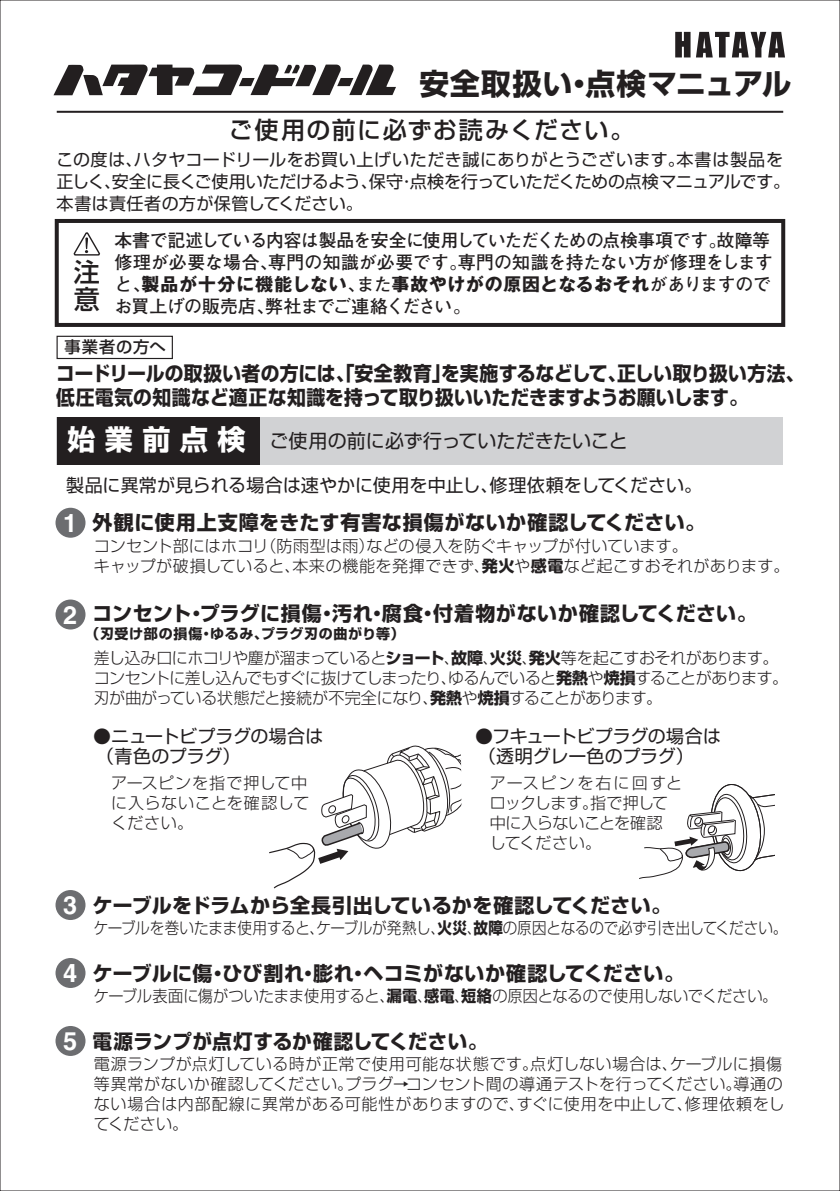
<style>
.page{position:relative;width:840px;height:1191px;background:#fff}
.page>*{position:absolute;margin:0;border:0;box-sizing:border-box;transform-origin:0 0}
.t1{font:700 29.6px "Shin Go";letter-spacing:.03em;color:#231f20}
.t2{font:500 26px/26.8px "Shin Go";color:#231f20}
.t3{font:25.2px "Midashi Go MB31";color:#fff}
.t4{font:500 24px "Shin Go";letter-spacing:.055em;color:#231f20}
.t5{font:700 20px "Shin Go";letter-spacing:.01em;color:#231f20}
.t6{font:700 20px/24px "Shin Go";letter-spacing:.01em;color:#231f20;scale:.94 1}
.t7{font:700 20px "Shin Go";letter-spacing:.03em;color:#231f20}
.t8{font:19px "Shin Go";color:#231f20}
.t9{font:700 18px/22px "Futo Go B101";letter-spacing:-.02em;color:#231f20}
.t10{font:18px/20px "Shin Go";letter-spacing:-.005em;color:#231f20}
.t11{font:700 18px "Gothic MB101";letter-spacing:.045em;color:#231f20}
.t12{font:17px/22px "Shin Go";color:#231f20}
.t13{font:500 16.2px "Shin Go";letter-spacing:.045em;color:#231f20}
.t14{font:300 16px/20px "Shin Go";letter-spacing:.03em;color:#231f20}
.t15{font:300 16px/20px "Shin Go";letter-spacing:-.03em;color:#231f20}
.t16{font:300 16px/20px "Shin Go";color:#231f20}
.t17{font:300 16px "Shin Go";color:#231f20;scale:.91 1}
.t18{font:300 16px "Shin Go";color:#231f20;scale:.95 1}
.t19{font:300 16px/20px "Shin Go";letter-spacing:.04em;color:#231f20}
.t20{font:700 14px "Shin Go";letter-spacing:.045em;color:#231f20}
.s1{font-family:"Futo Go B101"}
.s2{font-weight:700;font-size:28px;color:#fff}
.s3{font-family:"Midashi Go MB31";font-weight:400;font-size:25.2px;color:#fff}
.s4{font-weight:700}
</style>
<div class="page">
<svg style="left:675px;top:32px;width:109px;height:25px"></svg>
<div style="left:55px;top:219px;width:729px;height:108px;border:4px solid #231f20"></div>
<div style="left:55px;top:508px;width:30px;height:30px;background:#6c6d70;border-radius:50%"></div>
<div style="left:55px;top:958px;width:30px;height:30px;background:#6c6d70;border-radius:50%"></div>
<div style="left:55px;top:890px;width:30px;height:30px;background:#6c6d70;border-radius:50%"></div>
<div style="left:55px;top:1026px;width:30px;height:30px;background:#6c6d70;border-radius:50%"></div>
<div style="left:56px;top:336px;width:117px;height:23px;border:1px solid #231f20"></div>
<div style="left:57px;top:417px;width:725px;height:48px;background:#d1d2d4"></div>
<div style="left:57px;top:417px;width:202px;height:48px;background:#231f20"></div>
<svg style="left:53px;top:65px;width:343px;height:30px"></svg>
<hr style="left:57px;top:111px;width:725px;height:2px;background:#231f20">
<svg style="left:74px;top:232px;width:26px;height:24px"></svg>
<svg style="left:269px;top:745px;width:192px;height:144px"></svg>
<div style="left:328px;top:805px;width:8px;height:8px;border:1px solid #231f20;border-radius:3px"></div>
<div style="left:341px;top:815px;width:8px;height:8px;border:1px solid #231f20;border-radius:3px"></div>
<div style="left:55px;top:599px;width:30px;height:30px;background:#6c6d70;border-radius:50%"></div>
<svg style="left:639px;top:784px;width:135px;height:95px"></svg>
<h1 class="t1" style="left:419px;top:64px;width:373px">安全取扱い･点検マニュアル</h1>
<h3 class="t4" style="left:228px;top:114px;width:407px">ご使用の前に必ずお読みください。</h3>
<p class="t12" style="left:56px;top:147px;width:734px">この度は、ハタヤコードリールをお買い上げいただき誠にありがとうございます。本書は製品を正しく、安全に長くご使用いただけるよう、保守･点検を行っていただくための点検マニュアルです。本書は責任者の方が保管してください。</p>
<p class="t9" style="left:114px;top:230px;width:659px">本書で記述している内容は製品を安全に使用していただくための点検事項です。故障等修理が必要な場合、専門の知識が必要です。専門の知識を持たない方が修理をします</p>
<p class="t11" style="left:114px;top:272px;width:657px"><span class="s1">と、</span>製品が十分に機能しない<span class="s1">、また</span>事故やけがの原因となるおそれ<span class="s1">がありますので</span></p>
<p class="t9" style="left:114px;top:296px;width:357px">お買上げの販売店、弊社までご連絡ください。</p>
<h2 class="t2" style="left:74px;top:257px;width:27px">注意</h2>
<p class="t13" style="left:65px;top:337px;width:103px">事業者の方へ</p>
<p class="t6" style="left:56px;top:361px;width:797px">コードリールの取扱い者の方には、「安全教育」を実施するなどして、正しい取り扱い方法、低圧電気の知識など適正な知識を持って取り扱いいただきますようお願いします。</p>
<p class="t8" style="left:67px;top:428px;width:561px"><span class="s2">始業前点検</span> ご使用の前に必ず行っていただきたいこと</p>
<p class="t10" style="left:66px;top:474px;width:637px">製品に異常が見られる場合は速やかに使用を中止し、修理依頼をしてください。</p>
<p class="t7" style="left:63px;top:508px;width:643px"><span class="s3">1</span> 外観に使用上支障をきたす有害な損傷がないか確認してください。</p>
<p class="t16" style="left:94px;top:535px;width:696px">コンセント部にはホコリ（防雨型は雨）などの侵入を防ぐキャップが付いています。<br>キャップが破損していると、本来の機能を発揮できず、<span class="s4">発火</span>や<span class="s4">感電</span>など起こすおそれがあります。</p>
<h3 class="t3" style="left:63px;top:599px;width:16px">2</h3>
<p class="t5" style="left:93px;top:599px;width:665px">コンセント･プラグに損傷･汚れ･腐食･付着物がないか確認してください。</p>
<p class="t20" style="left:86px;top:624px;width:320px">（刃受け部の損傷･ゆるみ、プラグ刃の曲がり等）</p>
<p class="t15" style="left:94px;top:647px;width:695px">差し込み口にホコリや塵が溜まっていると<span class="s4">ショート</span>、<span class="s4">故障</span>、<span class="s4">火災</span>、<span class="s4">発火</span>等を起こすおそれがあります。コンセントに差し込んでもすぐに抜けてしまったり、ゆるんでいると<span class="s4">発熱</span>や<span class="s4">焼損</span>することがあります。刃が曲がっている状態だと接続が不完全になり、<span class="s4">発熱</span>や<span class="s4">焼損</span>することがあります。</p>
<p class="t10" style="left:93px;top:725px;width:232px">●ニュートビプラグの場合は（青色のプラグ）</p>
<p class="t10" style="left:474px;top:725px;width:247px">●フキュートビプラグの場合は（透明グレー色のプラグ）</p>
<p class="t16" style="left:489px;top:772px;width:194px">アースピンを右に回すとロックします。指で押して中に入らないことを確認してください。</p>
<p class="t19" style="left:111px;top:772px;width:199px">アースピンを指で押して中に入らないことを確認してください。</p>
<p class="t5" style="left:63px;top:892px;width:609px"><span class="s3">3</span> ケーブルをドラムから全長引出しているかを確認してください。</p>
<p class="t17" style="left:94px;top:917px;width:763px">ケーブルを巻いたまま使用すると、ケーブルが発熱し、<span class="s4">火災</span>、<span class="s4">故障</span>の原因となるので必ず引き出してください。</p>
<p class="t5" style="left:63px;top:960px;width:622px"><span class="s3">4</span> ケーブルに傷･ひび割れ･膨れ･ヘコミがないか確認してください。</p>
<p class="t18" style="left:94px;top:985px;width:720px">ケーブル表面に傷がついたまま使用すると、<span class="s4">漏電</span>、<span class="s4">感電</span>、<span class="s4">短絡</span>の原因となるので使用しないでください。</p>
<p class="t5" style="left:63px;top:1028px;width:426px"><span class="s3">5</span> 電源ランプが点灯するか確認してください。</p>
<p class="t14" style="left:94px;top:1053px;width:691px">電源ランプが点灯している時が正常で使用可能な状態です。点灯しない場合は、ケーブルに損傷等異常がないか確認してください。プラグ→コンセント間の導通テストを行ってください。導通のない場合は内部配線に異常がある可能性がありますので、すぐに使用を中止して、修理依頼をしてください。</p>
</div>
